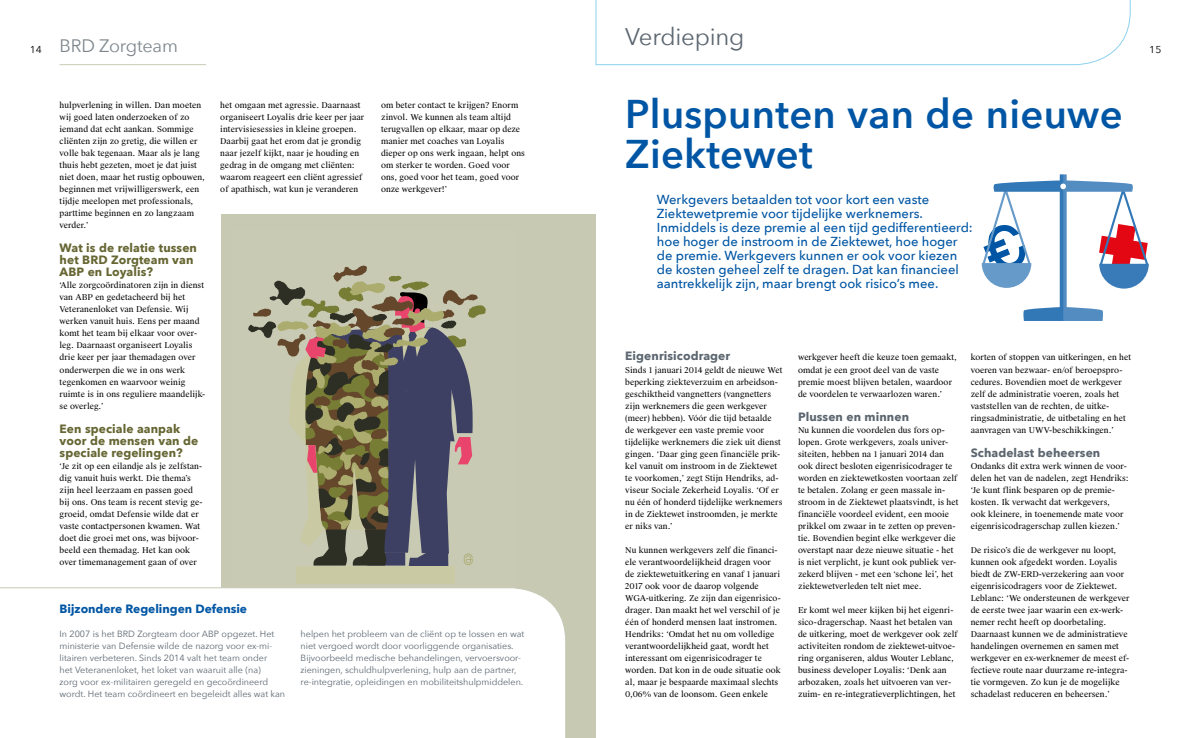
<style>
.page{position:relative;width:1191px;height:738px;background:#fff}
.page>*{position:absolute;margin:0;border:0;box-sizing:border-box;transform-origin:0 0}
.t1{font:600 40px/40px "Avenir Next";letter-spacing:.005em;color:#0056a4}
.t2{font:24px "Avenir Next";letter-spacing:-.01em;color:#5c6670}
.t3{font:18px "Avenir Next";letter-spacing:-.01em;color:#7d868c}
.t4{font:500 13px/14px "Avenir Next";color:#0056a4}
.t5{font:700 12px/12px "Avenir Next";letter-spacing:.005em;color:#663}
.t6{font:700 12px "Avenir Next";letter-spacing:.005em;color:#5c6670}
.t7{font:700 12px "Avenir Next";color:#0056a4}
.t8{font:10px "Avenir Next";color:#000;scale:1.04 1}
.t9{font:9px/12px "Avenir Next";color:#5c6670}
.t10{font:8px/12px "Suisse Works";letter-spacing:.01em;color:#000}
</style>
<div class="page">
<svg style="left:595px;top:0;width:536px;height:66px"></svg>
<div style="left:221px;top:214px;width:374px;height:523px;background:#c7c9b3"></div>
<div style="left:296px;top:565px;width:159px;height:18px;background:#c9c9a4"></div>
<svg style="left:248px;top:265px;width:238px;height:300px"></svg>
<div style="left:0;top:587px;width:566px;height:150px;background:#fff"></div>
<hr style="left:60px;top:64px;width:146px;height:1px;background:#c8cab4">
<svg style="left:981px;top:174px;width:168px;height:147px"></svg>
<h2 class="t2" style="left:625px;top:16px;width:121px">Verdieping</h2>
<h3 class="t3" style="left:60px;top:31px;width:120px">BRD Zorgteam</h3>
<p class="t8" style="left:30px;top:41px;width:13px">14</p>
<p class="t8" style="left:1149px;top:41px;width:13px">15</p>
<p class="t10" style="left:60px;top:99px;width:147px">hulpverlening in willen. Dan moeten wij goed laten onderzoeken of zo iemand dat echt aankan. Sommige cliënten zijn zo gretig, die willen er volle bak tegenaan. Maar als je lang thuis hebt gezeten, moet je dat juist niet doen, maar het rustig opbouwen, beginnen met vrijwilligerswerk, een tijdje meelopen met professionals, parttime beginnen en zo langzaam verder.’</p>
<h3 class="t5" style="left:60px;top:242px;width:139px">Wat is de relatie tussen het BRD Zorgteam van<br>ABP en Loyalis?</h3>
<p class="t10" style="left:60px;top:279px;width:147px">‘Alle zorgcoördinatoren zijn in dienst van ABP en gedetacheerd bij het<br>Veteranenloket van Defensie. Wij werken vanuit huis. Eens per maand komt het team bij elkaar voor over&shy;leg. Daarnaast organiseert Loyalis drie keer per jaar themadagen over onderwerpen die we in ons werk tegenkomen en waarvoor weinig ruimte is in ons reguliere maandelijk&shy;se overleg.’</p>
<h3 class="t5" style="left:60px;top:422px;width:140px">Een speciale aanpak voor de mensen van de speciale regelingen?</h3>
<p class="t10" style="left:60px;top:459px;width:144px">‘Je zit op een eilandje als je zelfstan&shy;dig vanuit huis werkt. Die thema’s zijn heel leerzaam en passen goed bij ons. Ons team is recent stevig ge&shy;groeid, omdat Defensie wilde dat er vaste contactpersonen kwamen. Wat doet die groei met ons, was bijvoor&shy;beeld een themadag. Het kan ook over timemanagement gaan of over</p>
<p class="t10" style="left:220px;top:99px;width:146px">het omgaan met agressie. Daarnaast organiseert Loyalis drie keer per jaar intervisiesessies in kleine groepen.<br>Daarbij gaat het erom dat je grondig naar jezelf kijkt, naar je houding en gedrag in de omgang met cliënten: waarom reageert een cliënt agressief of apathisch, wat kun je veranderen</p>
<p class="t10" style="left:381px;top:99px;width:146px">om beter contact te krijgen? Enorm zinvol. We kunnen als team altijd terugvallen op elkaar, maar op deze manier met coaches van Loyalis dieper op ons werk ingaan, helpt ons om sterker te worden. Goed voor ons, goed voor het team, goed voor onze werkgever!’</p>
<h3 class="t7" style="left:60px;top:597px;width:189px">Bijzondere Regelingen Defensie</h3>
<p class="t9" style="left:60px;top:626px;width:227px">In 2007 is het BRD Zorgteam door ABP opgezet. Het ministerie van Defensie wilde de nazorg voor ex-mi&shy;litairen verbeteren. Sinds 2014 valt het team onder<br>het Veteranenloket, het loket van waaruit alle (na)<br>zorg voor ex-militairen geregeld en gecoördineerd wordt. Het team coördineert en begeleidt alles wat kan</p>
<p class="t9" style="left:301px;top:626px;width:225px">helpen het probleem van de cliënt op te lossen en wat niet vergoed wordt door voorliggende organisaties.<br>Bijvoorbeeld medische behandelingen, vervoersvoor&shy;zieningen, schuldhulpverlening, hulp aan de partner, re-integratie, opleidingen en mobiliteitshulpmiddelen.</p>
<h1 class="t1" style="left:625px;top:93px;width:499px">Pluspunten van de nieuwe<br>Ziektewet</h1>
<p class="t4" style="left:657px;top:192px;width:317px">Werkgevers betaalden tot voor kort een vaste Ziektewetpremie voor tijdelijke werknemers.<br>Inmiddels is deze premie al een tijd gedifferentieerd: hoe hoger de instroom in de Ziektewet, hoe hoger de premie. Werkgevers kunnen er ook voor kiezen de kosten geheel zelf te dragen. Dat kan financieel aantrekkelijk zijn, maar brengt ook risico’s mee.</p>
<h3 class="t6" style="left:625px;top:345px;width:106px">Eigenrisicodrager</h3>
<p class="t10" style="left:625px;top:363px;width:159px">Sinds 1 januari 2014 geldt de nieuwe Wet beperking ziekteverzuim en arbeidson&shy;geschiktheid vangnetters (vangnetters zijn werknemers die geen werkgever (meer) hebben). Vóór die tijd betaalde de werkgever een vaste premie voor tijdelijke werknemers die ziek uit dienst gingen. ‘Daar ging geen financiële prik&shy;kel vanuit om instroom in de Ziektewet te voorkomen,’ zegt Stijn Hendriks, ad&shy;viseur Sociale Zekerheid Loyalis. ‘Of er nu één of honderd tijdelijke werknemers in de Ziektewet instroomden, je merkte er niks van.’</p>
<p class="t10" style="left:625px;top:543px;width:157px">Nu kunnen werkgevers zelf die financi&shy;ële verantwoordelijkheid dragen voor de ziektewetuitkering en vanaf 1 januari 2017 ook voor de daarop volgende WGA-uitkering. Ze zijn dan eigenrisico&shy;drager. Dan maakt het wel verschil of je één of honderd mensen laat instromen.<br>Hendriks: ‘Omdat het nu om volledige verantwoordelijkheid gaat, wordt het interessant om eigenrisicodrager te worden. Dat kon in de oude situatie ook al, maar je bespaarde maximaal slechts 0,06% van de loonsom. Geen enkele</p>
<p class="t10" style="left:798px;top:351px;width:160px">werkgever heeft die keuze toen gemaakt, omdat je een groot deel van de vaste premie moest blijven betalen, waardoor de voordelen te verwaarlozen waren.’</p>
<h3 class="t6" style="left:798px;top:405px;width:113px">Plussen en minnen</h3>
<p class="t10" style="left:798px;top:423px;width:162px">Nu kunnen die voordelen dus fors op&shy;lopen. Grote werkgevers, zoals univer&shy;siteiten, hebben na 1 januari 2014 dan ook direct besloten eigenrisicodrager te worden en ziektewetkosten voortaan zelf te betalen. Zolang er geen massale in&shy;stroom in de Ziektewet plaatsvindt, is het financiële voordeel evident, een mooie prikkel om zwaar in te zetten op preven&shy;tie. Bovendien begint elke werkgever die overstapt naar deze nieuwe situatie - het is niet verplicht, je kunt ook publiek ver&shy;zekerd blijven - met een ‘schone lei’, het ziektewetverleden telt niet mee.</p>
<p class="t10" style="left:798px;top:603px;width:161px">Er komt wel meer kijken bij het eigenri&shy;sico-dragerschap. Naast het betalen van de uitkering, moet de werkgever ook zelf activiteiten rondom de ziektewet-uitvoe&shy;ring organiseren, aldus Wouter Leblanc, business developer Loyalis: ‘Denk aan arbozaken, zoals het uitvoeren van ver&shy;zuim- en re-integratieverplichtingen, het</p>
<p class="t10" style="left:970px;top:351px;width:162px">korten of stoppen van uitkeringen, en het voeren van bezwaar- en/of beroepspro&shy;cedures. Bovendien moet de werkgever zelf de administratie voeren, zoals het vaststellen van de rechten, de uitke&shy;ringsadministratie, de uitbetaling en het aanvragen van UWV-beschikkingen.’</p>
<h3 class="t6" style="left:970px;top:441px;width:131px">Schadelast beheersen</h3>
<p class="t10" style="left:970px;top:459px;width:160px">Ondanks dit extra werk winnen de voor&shy;delen het van de nadelen, zegt Hendriks: ‘Je kunt flink besparen op de premie&shy;kosten. Ik verwacht dat werkgevers,<br>ook kleinere, in toenemende mate voor eigenrisicodragerschap zullen kiezen.’</p>
<p class="t10" style="left:970px;top:543px;width:160px">De risico’s die de werkgever nu loopt, kunnen ook afgedekt worden. Loyalis biedt de ZW-ERD-verzekering aan voor eigenrisicodragers voor de Ziektewet.<br>Leblanc: ‘We ondersteunen de werkgever de eerste twee jaar waarin een ex-werk&shy;nemer recht heeft op doorbetaling.<br>Daarnaast kunnen we de administratieve handelingen overnemen en samen met werkgever en ex-werknemer de meest ef&shy;fectieve route naar duurzame re-integra&shy;tie vormgeven. Zo kun je de mogelijke schadelast reduceren en beheersen.’</p>
</div>
